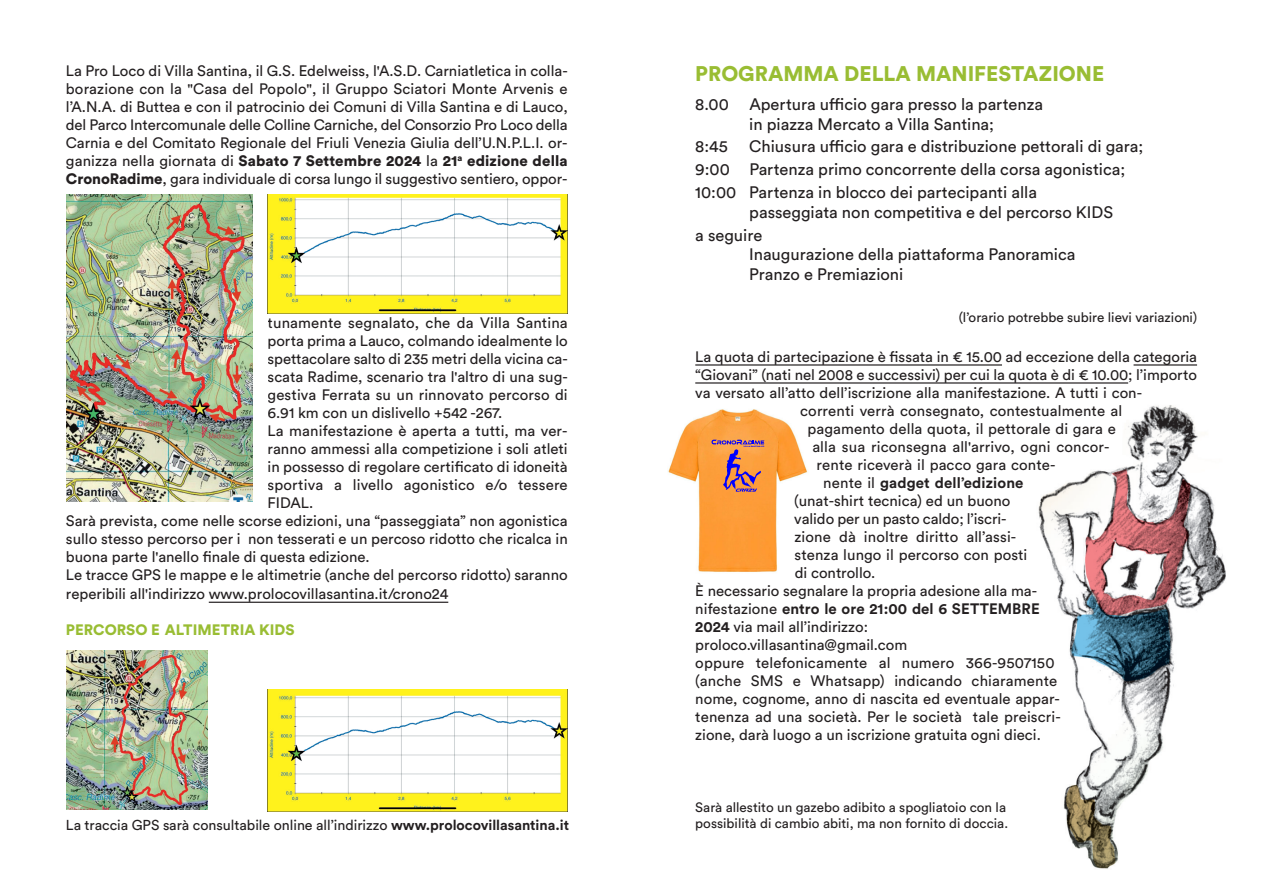
<style>
.page{position:relative;width:1263px;height:893px;background:#fff}
.page>*{position:absolute;margin:0;border:0;box-sizing:border-box;transform-origin:0 0}
.t1{font:900 21px "Circular Std";color:#99bd33}
.t2{font:16.5px/22.8px "Circular Std";color:#231f20}
.t3{font:15px/18px "Circular Std";color:#231f20;text-align:justify}
.t4{font:700 15px "Circular Std";letter-spacing:.01em;color:#231f20}
.t5{font:900 15px "Circular Std";color:#99bd33}
.t6{font:14.25px "Circular Std";color:#231f20}
.t7{font:13.5px/16.2px "Circular Std";color:#231f20}
.t8{font:1.95px "Ethnocentric Rg Regular+T42";color:#00f;scale:.83 1}
.s1{font-weight:900}
.s2{font-weight:700}
.s3{font-weight:400}
</style>
<div class="page">
<img style="left:668px;top:409px;width:140px;height:163px">
<svg style="left:711px;top:440px;width:53px;height:52px;background:#cb8164"></svg>
<img style="left:1038px;top:405px;width:188px;height:464px">
<hr style="left:695px;top:364px;width:307px;height:2px;background:#231f20">
<hr style="left:1133px;top:364px;width:64px;height:2px;background:#231f20">
<hr style="left:695px;top:382px;width:433px;height:2px;background:#231f20">
<hr style="left:209px;top:602px;width:239px;height:1px;background:#231f20">
<img style="left:67px;top:194px;width:186px;height:307px">
<img style="left:66px;top:650px;width:142px;height:160px">
<img style="left:268px;top:194px;width:300px;height:119px">
<img style="left:268px;top:690px;width:300px;height:121px">
<p class="t3" style="left:66px;top:63px;width:503px">La Pro Loco di Villa Santina, il G.S. Edelweiss, l'A.S.D. Carniatletica in colla&shy;borazione con la "Casa del Popolo", il Gruppo Sciatori Monte Arvenis e l’A.N.A. di Buttea e con il patrocinio dei Comuni di Villa Santina e di Lauco, del Parco Intercomunale delle Colline Carniche, del Consorzio Pro Loco della Carnia e del Comitato Regionale del Friuli Venezia Giulia dell’U.N.P.L.I. or&shy;ganizza nella giornata di <span class="s1">Sabato 7 Settembre 2024</span> la <span class="s1">21</span><sup>a</sup> <span class="s1">edizione della CronoRadime</span>, gara individuale di corsa lungo il suggestivo sentiero, oppor-</p>
<p class="t3" style="left:268px;top:315px;width:302px">tunamente segnalato, che da Villa Santina</p>
<p class="t3" style="left:268px;top:333px;width:302px">porta prima a Lauco, colmando idealmente lo</p>
<p class="t3" style="left:268px;top:351px;width:302px">spettacolare salto di 235 metri della vicina ca-</p>
<p class="t3" style="left:268px;top:369px;width:302px">scata Radime, scenario tra l'altro di una sug-</p>
<p class="t3" style="left:268px;top:387px;width:302px">gestiva Ferrata su un rinnovato percorso di</p>
<p class="t3" style="left:268px;top:405px;width:236px">6.91 km con un dislivello +542 -267.</p>
<p class="t3" style="left:268px;top:423px;width:302px">La manifestazione è aperta a tutti, ma ver-</p>
<p class="t3" style="left:268px;top:441px;width:302px">ranno ammessi alla competizione i soli atleti</p>
<p class="t3" style="left:268px;top:459px;width:302px">in possesso di regolare certificato di idoneità</p>
<p class="t3" style="left:268px;top:477px;width:302px">sportiva a livello agonistico e/o tessere</p>
<p class="t3" style="left:268px;top:495px;width:47px">FIDAL.</p>
<p class="t3" style="left:66px;top:513px;width:503px">Sarà prevista, come nelle scorse edizioni, una “passeggiata” non agonistica</p>
<p class="t3" style="left:66px;top:531px;width:503px">sullo stesso percorso per i non tesserati e un percoso ridotto che ricalca in</p>
<p class="t3" style="left:66px;top:549px;width:305px">buona parte l'anello finale di questa edizione.</p>
<p class="t3" style="left:66px;top:567px;width:503px">Le tracce GPS le mappe e le altimetrie (anche del percorso ridotto) saranno</p>
<p class="t3" style="left:66px;top:586px;width:384px">reperibili all'indirizzo www.prolocovillasantina.it/crono24</p>
<p class="t5" style="left:66px;top:624px;width:230px">PERCORSO E ALTIMETRIA KIDS</p>
<p class="t6" style="left:66px;top:819px;width:505px">La traccia GPS sarà consultabile online all’indirizzo <span class="s2">www.prolocovillasantina.it</span></p>
<h1 class="t1" style="left:695px;top:66px;width:410px">PROGRAMMA DELLA MANIFESTAZIONE</h1>
<p class="t2" style="left:695px;top:96px;width:349px;line-height:19.8px;text-align:center">8.00 Apertura ufficio gara presso la partenza in piazza Mercato a Villa Santina;</p>
<p class="t2" style="left:695px;top:137px;width:34px">8:45</p>
<p class="t2" style="left:695px;top:137px;width:450px;text-indent:54px">Chiusura ufficio gara e distribuzione pettorali di gara;<br>9:00 Partenza primo concorrente della corsa agonistica;<br>10:00 Partenza in blocco dei partecipanti alla</p>
<p class="t2" style="left:695px;top:202px;width:419px;text-indent:54px">passeggiata non competitiva e del percorso KIDS a seguire</p>
<p class="t2" style="left:749px;top:246px;width:328px;line-height:19.8px">Inaugurazione della piattaforma Panoramica<br>Pranzo e Premiazioni</p>
<p class="t7" style="left:959px;top:311px;width:240px">(l’orario potrebbe subire lievi variazioni)</p>
<p class="t3" style="left:695px;top:349px;width:503px">La quota di partecipazione è fissata in € 15.00 ad eccezione della categoria</p>
<p class="t3" style="left:695px;top:367px;width:503px">“Giovani” (nati nel 2008 e successivi) per cui la quota è di € 10.00; l’importo</p>
<p class="t3" style="left:695px;top:385px;width:448px">va versato all’atto dell’iscrizione alla manifestazione. A tutti i con-</p>
<p class="t3" style="left:800px;top:403px;width:324px">correnti verrà consegnato, contestualmente al</p>
<p class="t3" style="left:807px;top:421px;width:310px">pagamento della quota, il pettorale di gara e</p>
<p class="t3" style="left:812px;top:439px;width:299px">alla sua riconsegna all'arrivo, ogni concor-</p>
<p class="t3" style="left:817px;top:457px;width:240px">rente riceverà il pacco gara conte-</p>
<p class="t4" style="left:823px;top:477px;width:202px"><span class="s3">nente il</span> gadget dell’edizione</p>
<p class="t3" style="left:794px;top:493px;width:218px">(unat-shirt tecnica) ed un buono</p>
<p class="t3" style="left:794px;top:511px;width:214px">valido per un pasto caldo; l’iscri-</p>
<p class="t3" style="left:794px;top:529px;width:223px">zione dà inoltre diritto all’assi-</p>
<p class="t3" style="left:795px;top:547px;width:234px">stenza lungo il percorso con posti</p>
<p class="t3" style="left:795px;top:565px;width:82px">di controllo.</p>
<p class="t3" style="left:695px;top:583px;width:343px">È necessario segnalare la propria adesione alla ma-</p>
<p class="t4" style="left:695px;top:603px;width:346px"><span class="s3">nifestazione</span> entro le ore 21:00 del 6 SETTEMBRE</p>
<p class="t3" style="left:695px;top:619px;width:174px"><span class="s2">2024</span> via mail all’indirizzo:</p>
<p class="t3" style="left:695px;top:637px;width:213px">proloco.villasantina@gmail.com</p>
<p class="t3" style="left:695px;top:655px;width:361px">oppure telefonicamente al numero 366-9507150</p>
<p class="t3" style="left:695px;top:673px;width:363px">(anche SMS e Whatsapp) indicando chiaramente</p>
<p class="t3" style="left:695px;top:691px;width:366px">nome, cognome, anno di nascita ed eventuale appar-</p>
<p class="t3" style="left:695px;top:709px;width:367px">tenenza ad una società. Per le società tale preiscri-</p>
<p class="t3" style="left:695px;top:727px;width:347px">zione, darà luogo a un iscrizione gratuita ogni dieci.</p>
<p class="t8" style="left:744px;top:445px;width:26px">VILLA SANTINA UD</p>
<p class="t7" style="left:695px;top:800px;width:314px">Sarà allestito un gazebo adibito a spogliatoio con la possibilità di cambio abiti, ma non fornito di doccia.</p>
</div>
